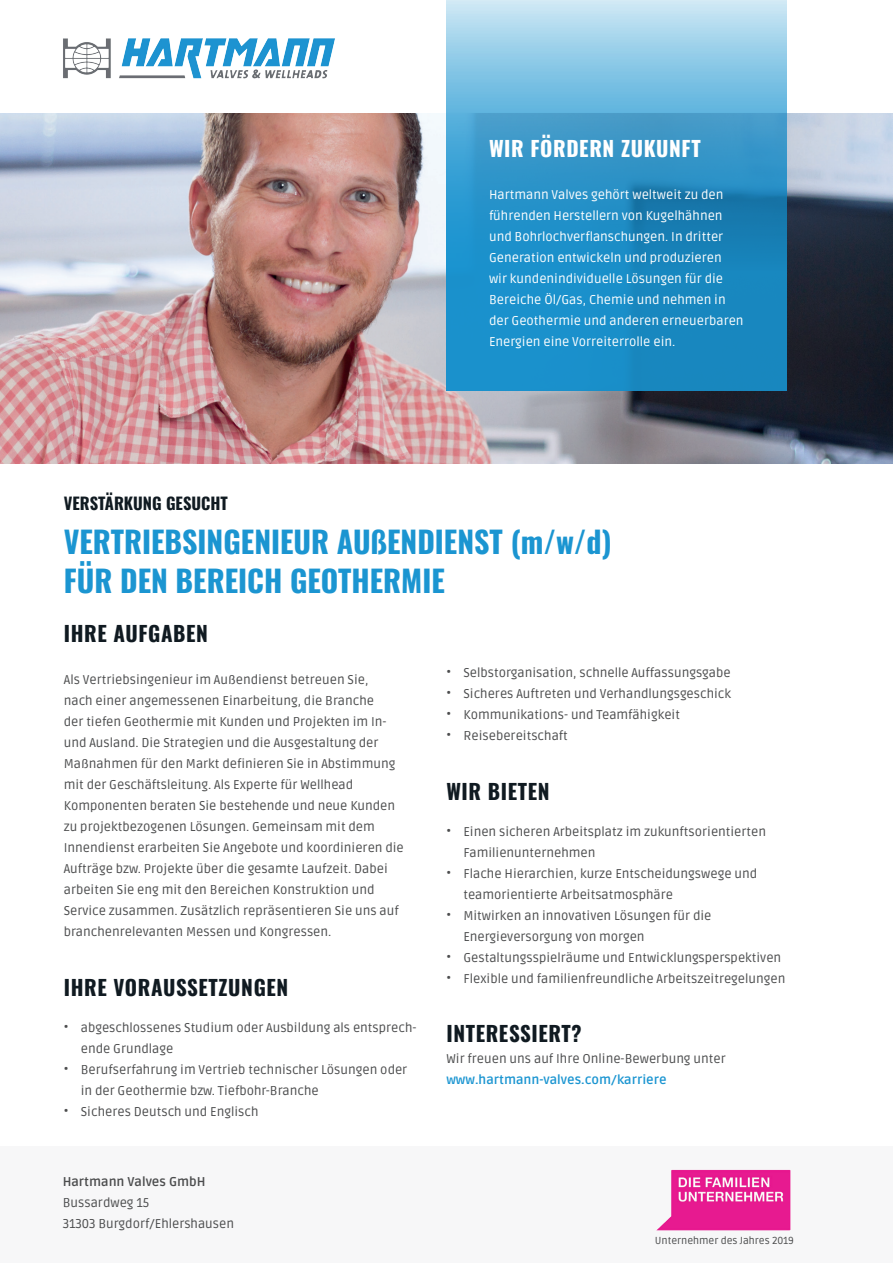
<style>
.page{position:relative;width:893px;height:1263px;background:#fff}
.page>*{position:absolute;margin:0;border:0;box-sizing:border-box;transform-origin:0 0}
.t1{font:700 30px/39px "Oswald";color:#1b95d1}
.t2{font:700 21px "Oswald";letter-spacing:.03em;color:#101a21}
.t3{font:700 21px "Oswald";letter-spacing:.03em;color:#fff}
.t4{font:700 16.5px "Oswald";color:#101a21}
.t5{font:12.75px/21px "Ruda";color:#4b4c4d}
.t6{font:12.75px/21px "Ruda";color:#fff}
.t7{font:700 12.75px "Ruda";color:#1b95d1}
.t8{font:700 12.75px "Ruda";color:#4b4c4d}
.t9{font:10.2px "Ruda";color:#4b4c4d}
</style>
<div class="page">
<div style="left:0;top:1146px;width:893px;height:117px;background:#f7f7f8"></div>
<img style="left:0;top:114px;width:892px;height:349px">
<svg style="left:446px;top:0;width:341px;height:390px;background:#43a0cf"></svg>
<img style="left:63px;top:38px;width:272px;height:41px">
<img style="left:656px;top:1169px;width:135px;height:62px">
<p class="t4" style="left:64px;top:494px;width:166px">VERSTÄRKUNG GESUCHT</p>
<h2 class="t3" style="left:489px;top:137px;width:213px">WIR FÖRDERN ZUKUNFT</h2>
<p class="t6" style="left:489px;top:184px;width:256px">Hartmann Valves gehört weltweit zu den führenden Herstellern von Kugelhähnen und Bohrlochverflanschungen. In dritter Generation entwickeln und produzieren<br>wir kundenindividuelle Lösungen für die Bereiche Öl/Gas, Chemie und nehmen in der Geothermie und anderen erneuerbaren Energien eine Vorreiterrolle ein.</p>
<h1 class="t1" style="left:64px;top:524px;width:549px">VERTRIEBSINGENIEUR AUßENDIENST (m/w/d)<br>FÜR DEN BEREICH GEOTHERMIE</h1>
<h2 class="t2" style="left:64px;top:623px;width:146px">IHRE AUFGABEN</h2>
<p class="t5" style="left:64px;top:670px;width:342px">Als Vertriebsingenieur im Außendienst betreuen Sie,<br>nach einer angemessenen Einarbeitung, die Branche<br>der tiefen Geothermie mit Kunden und Projekten im In&shy;und Ausland. Die Strategien und die Ausgestaltung der Maßnahmen für den Markt definieren Sie in Abstimmung mit der Geschäftsleitung. Als Experte für Wellhead Komponenten beraten Sie bestehende und neue Kunden zu projektbezogenen Lösungen. Gemeinsam mit dem Innendienst erarbeiten Sie Angebote und koordinieren die Aufträge bzw. Projekte über die gesamte Laufzeit. Dabei arbeiten Sie eng mit den Bereichen Konstruktion und Service zusammen. Zusätzlich repräsentieren Sie uns auf branchenrelevanten Messen und Kongressen.</p>
<p class="t5" style="left:446px;top:663px;width:286px">• Selbstorganisation, schnelle Auffassungsgabe</p>
<p class="t5" style="left:446px;top:684px;width:286px">• Sicheres Auftreten und Verhandlungsgeschick</p>
<p class="t5" style="left:446px;top:705px;width:235px">• Kommunikations- und Teamfähigkeit</p>
<p class="t5" style="left:446px;top:726px;width:123px">• Reisebereitschaft</p>
<h2 class="t2" style="left:446px;top:781px;width:105px">WIR BIETEN</h2>
<p class="t5" style="left:463px;top:822px;width:304px;text-indent:-17px">• Einen sicheren Arbeitsplatz im zukunftsorientierten<br>Familienunternehmen</p>
<p class="t5" style="left:463px;top:864px;width:295px;text-indent:-17px">• Flache Hierarchien, kurze Entscheidungswege und teamorientierte Arbeitsatmosphäre</p>
<p class="t5" style="left:463px;top:906px;width:250px;text-indent:-17px">• Mitwirken an innovativen Lösungen für die<br>Energieversorgung von morgen</p>
<p class="t5" style="left:446px;top:948px;width:336px">• Gestaltungsspielräume und Entwicklungsperspektiven</p>
<p class="t5" style="left:446px;top:969px;width:341px">• Flexible und familienfreundliche Arbeitszeitregelungen</p>
<h2 class="t2" style="left:446px;top:1022px;width:137px">INTERESSIERT?</h2>
<p class="t5" style="left:446px;top:1048px;width:281px">Wir freuen uns auf Ihre Online-Bewerbung unter</p>
<p class="t7" style="left:446px;top:1072px;width:222px">www.hartmann-valves.com/karriere</p>
<h2 class="t2" style="left:64px;top:977px;width:226px">IHRE VORAUSSETZUNGEN</h2>
<p class="t5" style="left:81px;top:1018px;width:337px;text-indent:-17px">• abgeschlossenes Studium oder Ausbildung als entsprech&shy;ende Grundlage</p>
<p class="t5" style="left:81px;top:1060px;width:328px;text-indent:-17px">• Berufserfahrung im Vertrieb technischer Lösungen oder in der Geothermie bzw. Tiefbohr-Branche</p>
<p class="t5" style="left:64px;top:1102px;width:196px">• Sicheres Deutsch und Englisch</p>
<p class="t8" style="left:63px;top:1174px;width:144px">Hartmann Valves GmbH</p>
<p class="t5" style="left:63px;top:1192px;width:173px">Bussardweg 15<br>31303 Burgdorf/Ehlershausen</p>
<p class="t9" style="left:655px;top:1234px;width:140px">Unternehmer des Jahres 2019</p>
</div>
